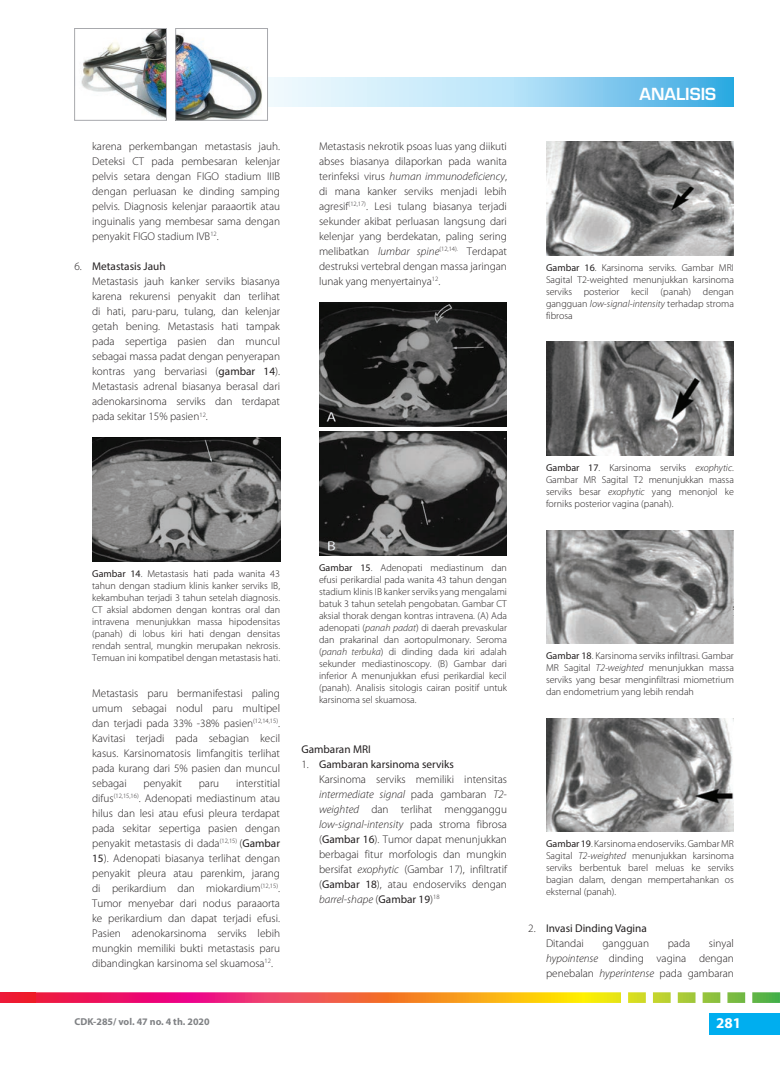
<style>
.page{position:relative;width:780px;height:1088px;background:#fff}
.page>*{position:absolute;margin:0;border:0;box-sizing:border-box;transform-origin:0 0}
.t1{font:600 16.25px "Eurostile LT Std";color:#fff}
.t2{font:700 15px "Myriad Pro";color:#fff}
.t3{font:300 11.25px/15px "Myriad Pro";color:#231f20;text-align:justify}
.t4{font:11.25px/15px "Myriad Pro";color:#231f20}
.t5{font:300 10px/12px "Myriad Pro";color:#231f20;text-align:justify}
.t6{font:700 10px "Myriad Pro";color:#808285}
.s1{font-weight:400}
.s2{font-style:italic}
.s3{font-weight:300}
</style>
<div class="page">
<svg style="left:268px;top:78px;width:465px;height:29px;background:#a8dbf4"></svg>
<img style="left:81px;top:30px;width:84px;height:88px">
<div style="left:74px;top:28px;width:93px;height:92px;border:1px solid #a8a9ad"></div>
<img style="left:177px;top:33px;width:85px;height:85px">
<div style="left:175px;top:28px;width:93px;height:92px;border:1px solid #a8a9ad"></div>
<div style="left:709px;top:1013px;width:71px;height:21px;background:#00aeef"></div>
<svg style="left:36px;top:992px;width:744px;height:11px;background:#e48050"></svg>
<div style="left:0;top:992px;width:36px;height:11px;background:#ee1a2f"></div>
<img style="left:92px;top:437px;width:188px;height:124px">
<img style="left:319px;top:302px;width:188px;height:124px">
<img style="left:319px;top:432px;width:188px;height:124px">
<img style="left:546px;top:142px;width:187px;height:113px">
<img style="left:546px;top:342px;width:187px;height:113px">
<img style="left:546px;top:530px;width:187px;height:113px">
<img style="left:546px;top:718px;width:187px;height:114px">
<p class="t3" style="left:92px;top:139px;width:189px">karena perkembangan metastasis jauh.<br>Deteksi CT pada pembesaran kelenjar pelvis setara dengan FIGO stadium IIIB dengan perluasan ke dinding samping pelvis. Diagnosis kelenjar paraaortik atau inguinalis yang membesar sama dengan penyakit FIGO stadium IVB<sup>12</sup>.</p>
<p class="t3" style="left:92px;top:259px;width:189px;text-align:left;text-indent:-18px">6. <span class="s1">Metastasis Jauh<br></span>Metastasis jauh kanker serviks biasanya karena rekurensi penyakit dan terlihat di hati, paru-paru, tulang, dan kelenjar getah bening. Metastasis hati tampak pada sepertiga pasien dan muncul sebagai massa padat dengan penyerapan kontras yang bervariasi (<span class="s1">gambar 14</span>).<br>Metastasis adrenal biasanya berasal dari adenokarsinoma serviks dan terdapat pada sekitar 15% pasien<sup>12</sup>.</p>
<p class="t3" style="left:319px;top:139px;width:189px">Metastasis nekrotik psoas luas yang diikuti abses biasanya dilaporkan pada wanita terinfeksi virus <span class="s2">human immunodeficiency</span>, di mana kanker serviks menjadi lebih agresif<sup>(12,17)</sup>. Lesi tulang biasanya terjadi sekunder akibat perluasan langsung dari kelenjar yang berdekatan, paling sering melibatkan <span class="s2">lumbar spine</span><sup>(12,14).</sup> Terdapat destruksi vertebral dengan massa jaringan lunak yang menyertainya<sup>12</sup>.</p>
<h1 class="t1" style="left:639px;top:84px;width:78px">ANALISIS</h1>
<p class="t5" style="left:546px;top:261px;width:189px"><span class="s1">Gambar 16</span>. Karsinoma serviks. Gambar MRI Sagital T2-weighted menunjukkan karsinoma serviks posterior kecil (panah) dengan gangguan <span class="s2">low-signal-intensity</span> terhadap stroma fibrosa</p>
<p class="t5" style="left:546px;top:462px;width:189px"><span class="s1">Gambar 17</span>. Karsinoma serviks <span class="s2">exophytic</span>.<br>Gambar MR Sagital T2 menunjukkan massa serviks besar <span class="s2">exophytic</span> yang menonjol ke forniks posterior vagina (panah).</p>
<p class="t5" style="left:92px;top:568px;width:189px"><span class="s1">Gambar 14</span>. Metastasis hati pada wanita 43 tahun dengan stadium klinis kanker serviks IB, kekambuhan terjadi 3 tahun setelah diagnosis.<br>CT aksial abdomen dengan kontras oral dan intravena menunjukkan massa hipodensitas (panah) di lobus kiri hati dengan densitas rendah sentral, mungkin merupakan nekrosis.<br>Temuan ini kompatibel dengan metastasis hati.</p>
<p class="t3" style="left:92px;top:686px;width:189px">Metastasis paru bermanifestasi paling umum sebagai nodul paru multipel dan terjadi pada 33% -38% pasien<sup>(12,14,15)</sup>.<br>Kavitasi terjadi pada sebagian kecil kasus. Karsinomatosis limfangitis terlihat pada kurang dari 5% pasien dan muncul sebagai</p>
<p class="t3" style="left:92px;top:776px;width:189px;text-indent:144px">interstitial difus<sup>(12,15,16)</sup>. Adenopati mediastinum atau hilus dan lesi atau efusi pleura terdapat pada sekitar sepertiga pasien dengan penyakit metastasis di dada<sup>(12,15)</sup> (<span class="s1">Gambar 15</span>). Adenopati biasanya terlihat dengan penyakit pleura atau parenkim, jarang di perikardium dan miokardium<sup>(12,15)</sup>.<br>Tumor menyebar dari nodus paraaorta ke perikardium dan dapat terjadi efusi.<br>Pasien adenokarsinoma serviks lebih mungkin memiliki bukti metastasis paru dibandingkan karsinoma sel skuamosa<sup>12</sup>.</p>
<p class="t3" style="left:143px;top:776px;width:40px">penyakit</p>
<p class="t3" style="left:199px;top:776px;width:22px">paru</p>
<p class="t5" style="left:319px;top:562px;width:189px"><span class="s1">Gambar 15</span>. Adenopati mediastinum dan efusi perikardial pada wanita 43 tahun dengan stadium klinis IB kanker serviks yang mengalami batuk 3 tahun setelah pengobatan. Gambar CT aksial thorak dengan kontras intravena. (A) Ada adenopati (<span class="s2">panah padat</span>) di daerah prevaskular dan prakarinal dan aortopulmonary. Seroma (<span class="s2">panah terbuka</span>) di dinding dada kiri adalah sekunder mediastinoscopy. (B) Gambar dari inferior A menunjukkan efusi perikardial kecil (panah). Analisis sitologis cairan positif untuk karsinoma sel skuamosa.</p>
<p class="t4" style="left:301px;top:741px;width:71px">Gambaran MRI</p>
<p class="t3" style="left:319px;top:757px;width:189px;text-align:left;text-indent:-18px">1. <span class="s1">Gambaran karsinoma serviks<br></span>Karsinoma serviks memiliki intensitas <span class="s2">intermediate signal</span> pada gambaran <span class="s2">T2- weighted</span> dan terlihat mengganggu <span class="s2">low-signal-intensity</span> pada stroma fibrosa (<span class="s1">Gambar 16</span>). Tumor dapat menunjukkan berbagai fitur morfologis dan mungkin bersifat <span class="s2">exophytic</span> (Gambar 17), infiltratif (<span class="s1">Gambar 18</span>), atau endoserviks dengan <span class="s2">barrel-shape</span> (<span class="s1">Gambar 19</span>)<sup>18</sup></p>
<p class="t5" style="left:546px;top:650px;width:189px"><span class="s1">Gambar 18</span>. Karsinoma serviks infiltrasi. Gambar MR Sagital <span class="s2">T2-weighted</span> menunjukkan massa serviks yang besar menginfiltrasi miometrium dan endometrium yang lebih rendah</p>
<p class="t5" style="left:546px;top:838px;width:189px"><span class="s1">Gambar 19</span>. Karsinoma endoserviks. Gambar MR Sagital <span class="s2">T2-weighted</span> menunjukkan karsinoma serviks berbentuk barel meluas ke serviks bagian dalam, dengan mempertahankan os eksternal (panah).</p>
<p class="t4" style="left:546px;top:920px;width:102px;text-indent:-18px"><span class="s3">2.</span> Invasi Dinding Vagina<br><span class="s3">Ditandai</span></p>
<p class="t3" style="left:546px;top:935px;width:189px;text-indent:163px">sinyal <span class="s2">hypointense</span> dinding vagina dengan penebalan <span class="s2">hyperintense</span> pada gambaran</p>
<p class="t3" style="left:602px;top:935px;width:48px">gangguan</p>
<p class="t3" style="left:667px;top:935px;width:24px">pada</p>
<p class="t6" style="left:74px;top:1015px;width:137px">CDK-285/ vol. 47 no. 4 th. 2020</p>
<h2 class="t2" style="left:716px;top:1013px;width:26px">281</h2>
</div>
